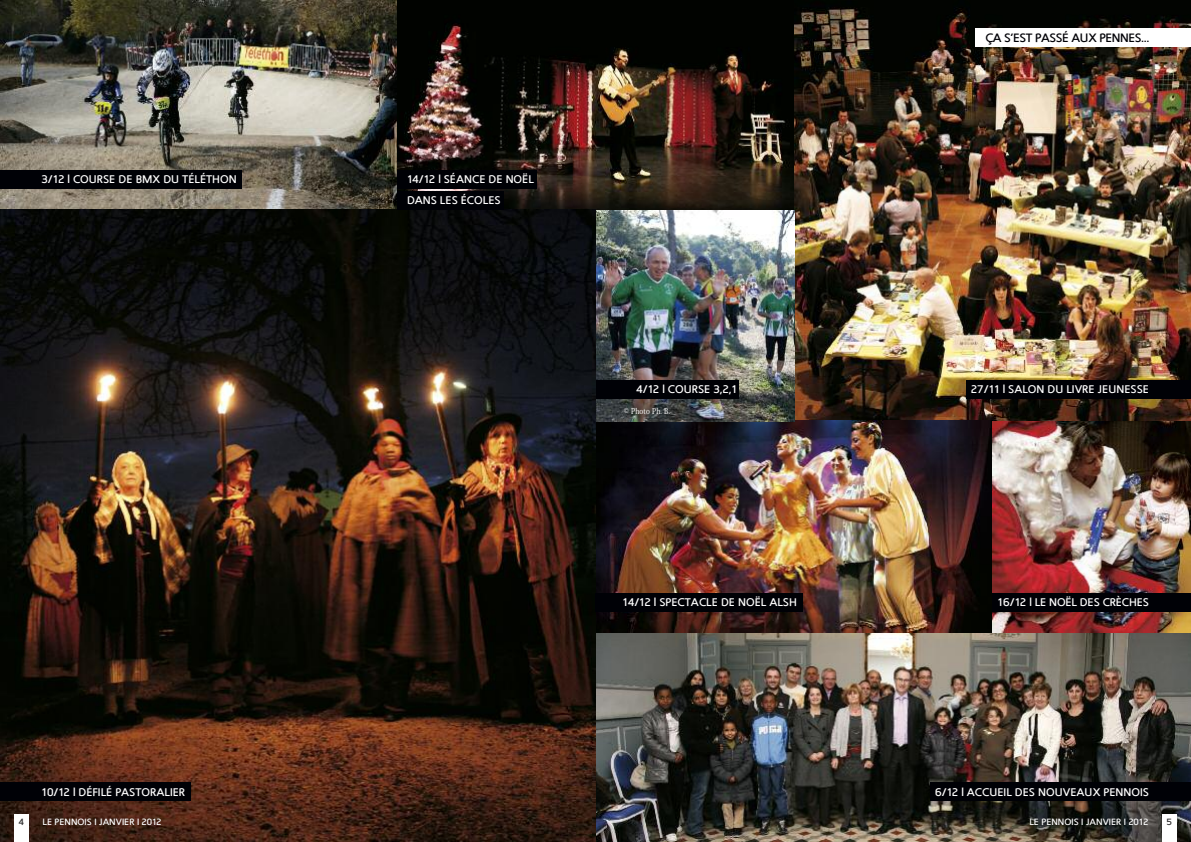
<style>
.page{position:relative;width:1191px;height:842px;background:#fff}
.page>*{position:absolute;margin:0;border:0;box-sizing:border-box;transform-origin:0 0}
.t1{font:12px "Fortheloveofhate";letter-spacing:-.03em;color:#000106}
.t2{font:11px "Fortheloveofhate";color:#fff}
.t3{font:9px "Fortheloveofhate";color:#fff}
.t4{font:9px "Fortheloveofhate";color:#272627}
.t5{font:500 8px "Koz Min Pro";letter-spacing:.025em;color:#fff;scale:.85 1}
</style>
<div class="page">
<img style="left:595px;top:421px;width:596px;height:421px">
<img style="left:0;top:0;width:794px;height:210px">
<img style="left:794px;top:0;width:397px;height:421px">
<div style="left:975px;top:28px;width:216px;height:19px;background:#fff"></div>
<img style="left:595px;top:210px;width:199px;height:211px">
<div style="left:397px;top:170px;width:139px;height:19px;background:#000106"></div>
<svg style="left:0;top:169px;width:118px;height:1px"></svg>
<svg style="left:67px;top:191px;width:131px;height:19px;background:#8b8271"></svg>
<div style="left:595px;top:380px;width:144px;height:19px;background:#000106"></div>
<img style="left:0;top:210px;width:595px;height:632px">
<div style="left:0;top:170px;width:242px;height:19px;background:#000106"></div>
<div style="left:0;top:782px;width:191px;height:19px;background:#000106"></div>
<div style="left:595px;top:592px;width:208px;height:19px;background:#000106"></div>
<div style="left:1162px;top:814px;width:14px;height:28px;background:#fff"></div>
<div style="left:14px;top:814px;width:14px;height:28px;background:#fff"></div>
<div style="left:966px;top:380px;width:225px;height:19px;background:#000106"></div>
<div style="left:930px;top:782px;width:261px;height:19px;background:#000106"></div>
<div style="left:992px;top:593px;width:199px;height:18px;background:#000106"></div>
<div style="left:397px;top:191px;width:107px;height:19px;background:#000106"></div>
<p class="t2" style="left:41px;top:173px;width:197px">3/12 | COURSE DE BMX DU TÉLÉTHON</p>
<p class="t2" style="left:41px;top:785px;width:145px">10/12 | DÉFILÉ PASTORALIER</p>
<p class="t2" style="left:407px;top:173px;width:128px">14/12 | SÉANCE DE NOËL</p>
<p class="t2" style="left:407px;top:193px;width:95px">DANS LES ÉCOLES</p>
<p class="t2" style="left:636px;top:382px;width:102px">4/12 | COURSE 3,2,1</p>
<p class="t5" style="left:624px;top:405px;width:56px">© Photo Ph. B.</p>
<p class="t2" style="left:622px;top:595px;width:176px">14/12 | SPECTACLE DE NOËL ALSH</p>
<p class="t1" style="left:985px;top:30px;width:166px">ÇA S’EST PASSÉ AUX PENNES...</p>
<p class="t2" style="left:971px;top:382px;width:179px">27/11 | SALON DU LIVRE JEUNESSE</p>
<p class="t2" style="left:997px;top:595px;width:153px">16/12 | LE NOËL DES CRÈCHES</p>
<p class="t2" style="left:935px;top:785px;width:215px">6/12 | ACCUEIL DES NOUVEAUX PENNOIS</p>
<p class="t4" style="left:19px;top:816px;width:7px">4</p>
<p class="t3" style="left:43px;top:816px;width:120px">LE PENNOIS I JANVIER I 2012</p>
<p class="t3" style="left:1029px;top:816px;width:120px">LE PENNOIS I JANVIER I 2012</p>
<p class="t4" style="left:1166px;top:816px;width:7px">5</p>
</div>
